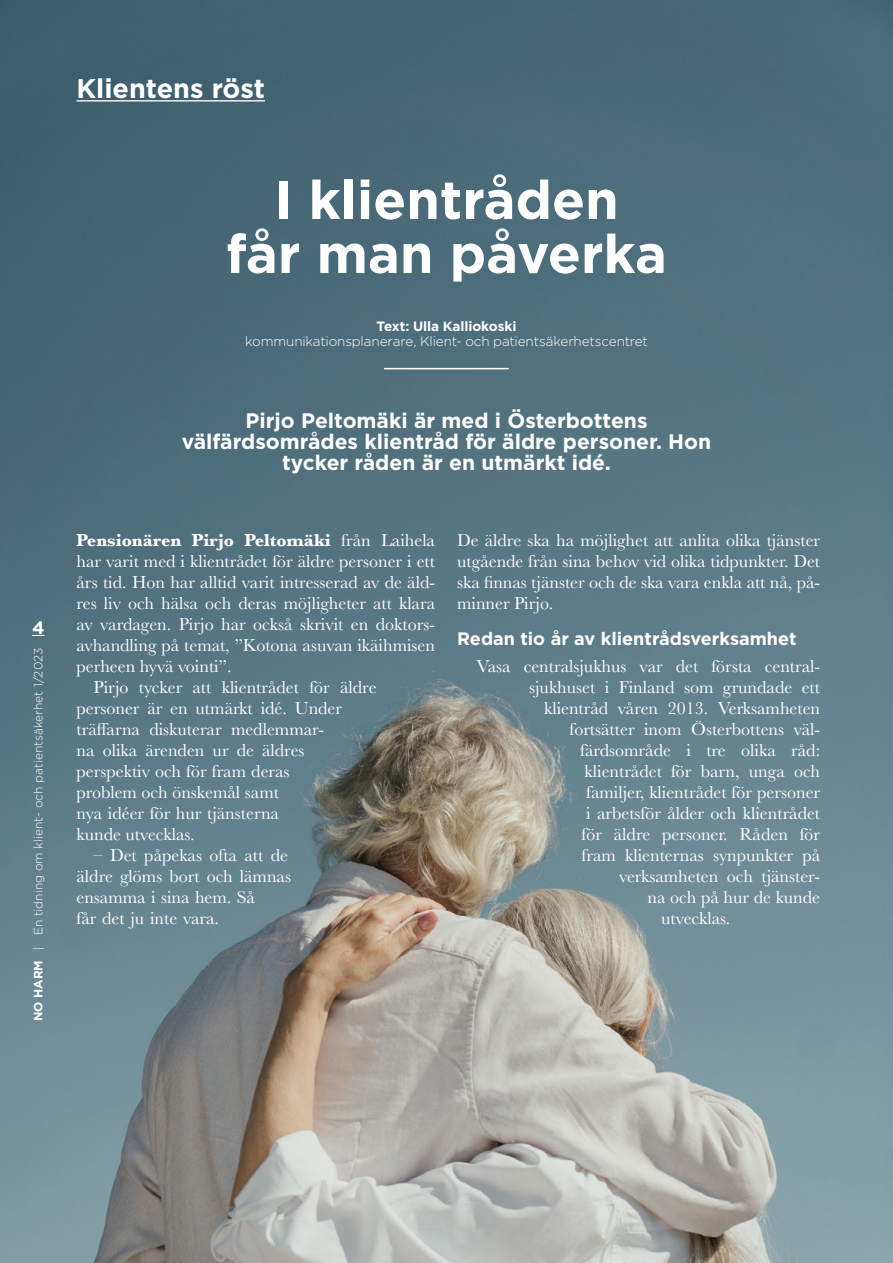
<style>
.page{position:relative;width:893px;height:1263px;background:#fff}
.page>*{position:absolute;margin:0;border:0;box-sizing:border-box;transform-origin:0 0}
.t1{font:700 54px/54px "Gotham";color:#fff;text-align:center}
.t2{font:700 27px "Gotham";color:#fff}
.Paragraph_ingressi{font:700 21px/21px "Gotham";color:#fff;text-align:center}
.paragraph_leipätekst{font:18px/21px "Baskerville";color:#fff;text-align:justify}
.Paragraph_väliotsikk{font:700 18px "Gotham";color:#fff}
.Paragraph_kirjoittaj{font:300 13.5px "Gotham";letter-spacing:-.01em;color:#fff}
.Paragraph_kirjoittaj-2{font:700 13.5px "Gotham";letter-spacing:-.01em;color:#fff}
.t3{font:300 12px "Gotham";color:#fff}
.s1{font-weight:700}
</style>
<div class="page">
<img style="left:0;top:0;width:893px;height:1263px">
<hr style="left:77px;top:100px;width:188px;height:2px;background:#fff">
<hr style="left:384px;top:368px;width:125px;height:1px;background:#fff">
<svg style="left:32px;top:635px;width:12px;height:1px"></svg>
<p class="Paragraph_väliotsikk" style="left:32px;top:615px;width:14px">4</p>
<p class="t3" style="left:32px;top:1021px;width:375px;rotate:-90deg"><span class="s1">NO HARM</span> | En tidning om klient- och patientsäkerhet 1/2023</p>
<h1 class="t2" style="left:77px;top:71px;width:190px">Klientens röst</h1>
<h2 class="t1" style="left:226px;top:173px;width:442px">I klientråden<br>får man påverka</h2>
<p class="Paragraph_kirjoittaj-2" style="left:376px;top:317px;width:141px">Text: Ulla Kalliokoski</p>
<p class="Paragraph_kirjoittaj" style="left:245px;top:334px;width:404px">kommunikationsplanerare, Klient- och patientsäkerhetscentret</p>
<p class="Paragraph_ingressi" style="left:182px;top:410px;width:531px">Pirjo Peltomäki är med i Österbottens välfärdsområdes klientråd för äldre personer. Hon tycker råden är en utmärkt idé.</p>
<p class="paragraph_leipätekst" style="left:77px;top:529px;width:360px"><span class="s1">Pensionären Pirjo Peltomäki</span> från Laihela har varit med i klientrådet för äldre personer i ett års tid. Hon har alltid varit intresserad av de äld&shy;res liv och hälsa och deras möjligheter att klara av vardagen. Pirjo har också skrivit en doktors&shy;avhandling på temat, ”Kotona asuvan ikäihmisen perheen hyvä vointi”.</p>
<p class="paragraph_leipätekst" style="left:77px;top:676px;width:302px;text-align:left;text-indent:17px">Pirjo tycker att klientrådet för äldre personer är en utmärkt idé. Under träffarna diskuterar medlemmar-<br>na olika ärenden ur de äldres perspektiv och för fram deras<br>problem och önskemål samt<br>nya idéer för hur tjänsterna<br>kunde utvecklas.</p>
<p class="paragraph_leipätekst" style="left:77px;top:844px;width:216px;text-align:left;text-indent:17px">– Det påpekas ofta att de äldre glöms bort och lämnas ensamma i sina hem. Så<br>får det ju inte vara.</p>
<p class="paragraph_leipätekst" style="left:457px;top:529px;width:365px">De äldre ska ha möjlighet att anlita olika tjänster utgående från sina behov vid olika tidpunkter. Det ska finnas tjänster och de ska vara enkla att nå, på&shy;minner Pirjo.</p>
<h3 class="Paragraph_väliotsikk" style="left:457px;top:626px;width:341px">Redan tio år av klientrådsverksamhet</h3>
<p class="paragraph_leipätekst" style="left:477px;top:655px;width:345px">Vasa centralsjukhus var det första central-</p>
<p class="paragraph_leipätekst" style="left:529px;top:676px;width:293px">sjukhuset i Finland som grundade ett</p>
<p class="paragraph_leipätekst" style="left:544px;top:697px;width:278px">klientråd våren 2013. Verksamheten</p>
<p class="paragraph_leipätekst" style="left:570px;top:718px;width:252px">fortsätter inom Österbottens väl-</p>
<p class="paragraph_leipätekst" style="left:580px;top:739px;width:242px">färdsområde i tre olika råd:</p>
<p class="paragraph_leipätekst" style="left:585px;top:760px;width:237px">klientrådet för barn, unga och</p>
<p class="paragraph_leipätekst" style="left:586px;top:781px;width:235px">familjer, klientrådet för personer</p>
<p class="paragraph_leipätekst" style="left:586px;top:802px;width:236px">i arbetsför ålder och klientrådet</p>
<p class="paragraph_leipätekst" style="left:582px;top:823px;width:240px">för äldre personer. Råden för</p>
<p class="paragraph_leipätekst" style="left:582px;top:844px;width:240px">fram klienternas synpunkter på</p>
<p class="paragraph_leipätekst" style="left:619px;top:865px;width:203px">verksamheten och tjänster-</p>
<p class="paragraph_leipätekst" style="left:648px;top:886px;width:174px">na och på hur de kunde</p>
<p class="paragraph_leipätekst" style="left:661px;top:907px;width:71px">utvecklas.</p>
</div>
